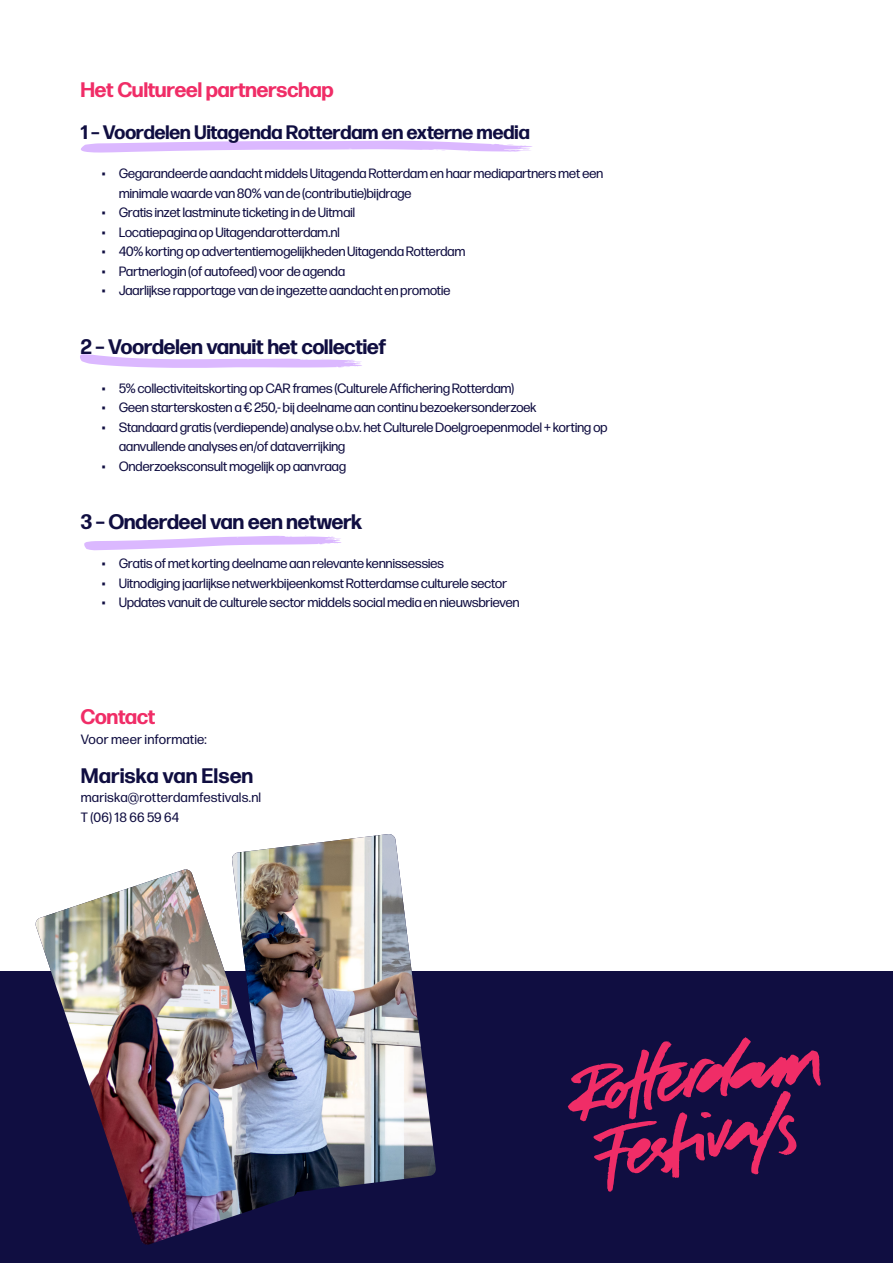
<style>
.page{position:relative;width:893px;height:1263px;background:#fff}
.page>*{position:absolute;margin:0;border:0;box-sizing:border-box;transform-origin:0 0}
.t1{font:700 21px "Forma DJR Display";color:#100e41}
.t2{font:700 21px "Forma DJR Display";color:#f02d67}
.t3{font:700 21px "Forma DJR Text";color:#100e41}
.t4{font:700 19.5px "Forma DJR Display";letter-spacing:.005em;color:#100e41}
.t5{font:13.5px/19.5px "Forma DJR Display";letter-spacing:.01em;color:#100e41}
.t6{font:13.5px/19.5px "Forma DJR Text";letter-spacing:.01em;color:#100e41}
</style>
<div class="page">
<svg style="left:81px;top:141px;width:451px;height:12px"></svg>
<svg style="left:80px;top:354px;width:282px;height:14px"></svg>
<svg style="left:84px;top:536px;width:257px;height:14px"></svg>
<div style="left:0;top:972px;width:893px;height:291px;background:#100e41"></div>
<img style="left:35px;top:834px;width:401px;height:411px">
<svg style="left:568px;top:1037px;width:253px;height:155px"></svg>
<h1 class="t2" style="left:81px;top:76px;width:254px">Het Cultureel partnerschap</h1>
<h2 class="t4" style="left:81px;top:119px;width:450px">1 – Voordelen Uitagenda Rotterdam en externe media</h2>
<p class="t5" style="left:119px;top:164px;width:485px;text-indent:-17px">• Gegarandeerde aandacht middels Uitagenda Rotterdam en haar mediapartners met een minimale waarde van 80% van de (contributie)bijdrage</p>
<p class="t5" style="left:102px;top:203px;width:254px">• Gratis inzet lastminute ticketing in de Uitmail</p>
<p class="t5" style="left:102px;top:222px;width:239px">• Locatiepagina op Uitagendarotterdam.nl</p>
<p class="t5" style="left:102px;top:241px;width:365px">• 40% korting op advertentiemogelijkheden Uitagenda Rotterdam</p>
<p class="t5" style="left:102px;top:261px;width:244px">• Partnerlogin (of autofeed) voor de agenda</p>
<p class="t5" style="left:102px;top:280px;width:350px">• Jaarlijkse rapportage van de ingezette aandacht en promotie</p>
<h1 class="t1" style="left:81px;top:333px;width:307px">2 – Voordelen vanuit het collectief</h1>
<p class="t5" style="left:102px;top:378px;width:413px">• 5% collectiviteitskorting op CAR frames (Culturele Affichering Rotterdam)</p>
<p class="t5" style="left:102px;top:398px;width:436px">• Geen starterskosten a € 250,- bij deelname aan continu bezoekersonderzoek</p>
<p class="t5" style="left:119px;top:417px;width:490px;text-indent:-17px">• Standaard gratis (verdiepende) analyse o.b.v. het Culturele Doelgroepenmodel + korting op aanvullende analyses en/of dataverrijking</p>
<p class="t5" style="left:102px;top:456px;width:245px">• Onderzoeksconsult mogelijk op aanvraag</p>
<h1 class="t1" style="left:81px;top:509px;width:283px">3 – Onderdeel van een netwerk</h1>
<p class="t5" style="left:102px;top:554px;width:343px">• Gratis of met korting deelname aan relevante kennissessies</p>
<p class="t5" style="left:102px;top:573px;width:406px">• Uitnodiging jaarlijkse netwerkbijeenkomst Rotterdamse culturele sector</p>
<p class="t5" style="left:102px;top:593px;width:419px">• Updates vanuit de culturele sector middels social media en nieuwsbrieven</p>
<h1 class="t2" style="left:81px;top:704px;width:76px">Contact</h1>
<p class="t6" style="left:81px;top:729px;width:127px">Voor meer informatie:</p>
<h1 class="t3" style="left:81px;top:762px;width:174px">Mariska van Elsen</h1>
<p class="t6" style="left:81px;top:787px;width:182px">mariska@rotterdamfestivals.nl<br>T (06) 18 66 59 64</p>
</div>
